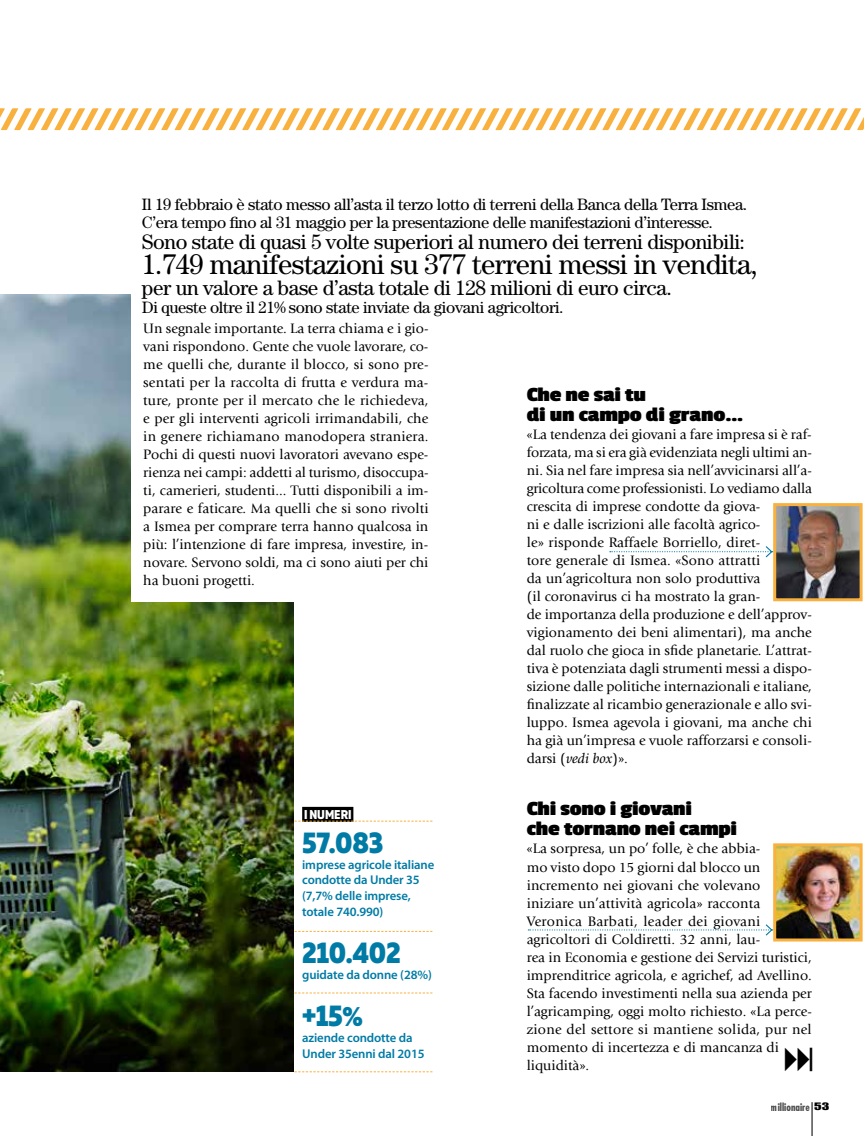
<style>
.page{position:relative;width:864px;height:1136px;background:#fff}
.page>*{position:absolute;margin:0;border:0;box-sizing:border-box;transform-origin:0 0}
.t1{font:800 30px "Muller Narrow";letter-spacing:-.01em;color:#007ba5}
.t2{font:28.5px "Century Std";letter-spacing:-.02em;color:#000}
.t3{font:21px "Century Std";letter-spacing:-.02em;color:#000}
.t4{font:700 21px/19.5px "Passion One";letter-spacing:-.01em;color:#000;scale:1.12 1}
.t5{font:16.5px/18px "Century Std";letter-spacing:-.02em;color:#000}
.t6{font:14.25px/18px "Giovanni";color:#000}
.t7{font:600 12.75px/15.8px "Myriad Pro";letter-spacing:-.01em;color:#007ba5}
.t8{font:800 12.75px "Muller Narrow";color:#fff}
.t9{font:700 condensed 10.5px "Futura";color:#000}
.s1{font-size:27px}
.s2{font-style:italic}
.s3{font-family:"Impact LT Std";font-weight:400;font-stretch:normal}
</style>
<div class="page">
<hr style="left:811px;top:1101px;width:1px;height:34px;background:#000">
<img style="left:0;top:294px;width:294px;height:777px">
<div style="left:131px;top:281px;width:216px;height:321px;background:#fff"></div>
<svg style="left:0;top:108px;width:863px;height:22px"></svg>
<img style="left:776px;top:507px;width:82px;height:90px">
<div style="left:772px;top:503px;width:90px;height:98px;border:3px solid #f8b13e"></div>
<img style="left:776px;top:847px;width:82px;height:90px">
<div style="left:772px;top:843px;width:90px;height:98px;border:3px solid #f8b13e"></div>
<div style="left:302px;top:806px;width:51px;height:15px;background:#000"></div>
<svg style="left:294px;top:820px;width:138px;height:1px"></svg>
<svg style="left:295px;top:930px;width:137px;height:1px"></svg>
<svg style="left:294px;top:992px;width:138px;height:1px"></svg>
<svg style="left:294px;top:1071px;width:138px;height:1px"></svg>
<svg style="left:609px;top:545px;width:164px;height:13px"></svg>
<svg style="left:528px;top:923px;width:245px;height:13px"></svg>
<p class="t5" style="left:142px;top:195px;width:606px">Il 19 febbraio è stato messo all’asta il terzo lotto di terreni della Banca della Terra Ismea.<br>C’era tempo fino al 31 maggio per la presentazione delle manifestazioni d’interesse.</p>
<h3 class="t3" style="left:142px;top:229px;width:604px">Sono state di quasi 5 volte superiori al numero dei terreni disponibili:</h3>
<h2 class="t2" style="left:142px;top:248px;width:617px">1.749 manifestazioni su 377 terreni messi in vendita,</h2>
<h3 class="t3" style="left:142px;top:276px;width:531px">per un valore a base d’asta totale di 128 milioni di euro circa.</h3>
<p class="t5" style="left:142px;top:298px;width:423px">Di queste oltre il 21% sono state inviate da giovani agricoltori.</p>
<p class="t6" style="left:143px;top:320px;width:287px;text-align:justify">Un segnale importante. La terra chiama e i gio&shy;vani rispondono. Gente che vuole lavorare, co&shy;me quelli che, durante il blocco, si sono pre&shy;sentati per la raccolta di frutta e verdura ma&shy;ture, pronte per il mercato che le richiedeva, e per gli interventi agricoli irrimandabili, che in genere richiamano manodopera straniera.<br>Pochi di questi nuovi lavoratori avevano espe&shy;rienza nei campi: addetti al turismo, disoccupa&shy;ti, camerieri, studenti... Tutti disponibili a im&shy;parare e faticare. Ma quelli che si sono rivolti a Ismea per comprare terra hanno qualcosa in più: l’intenzione di fare impresa, investire, in&shy;novare. Servono soldi, ma ci sono aiuti per chi ha buoni progetti.</p>
<p class="t8" style="left:304px;top:806px;width:49px">I NUMERI</p>
<h1 class="t1" style="left:302px;top:823px;width:83px">57.083</h1>
<p class="t7" style="left:302px;top:856px;width:133px">imprese agricole italiane condotte da Under 35 (7,7% delle imprese, totale 740.990)</p>
<h1 class="t1" style="left:302px;top:933px;width:100px">210.402</h1>
<p class="t7" style="left:302px;top:966px;width:131px">guidate da donne (28%)</p>
<h1 class="t1" style="left:302px;top:996px;width:62px">+15<span class="s1">%</span></h1>
<p class="t7" style="left:302px;top:1029px;width:124px">aziende condotte da<br>Under 35enni dal 2015</p>
<h3 class="t4" style="left:526px;top:384px;width:195px">Che ne sai tu<br>di un campo di grano…</h3>
<p class="t6" style="left:526px;top:425px;width:287px">«La tendenza dei giovani a fare impresa si è raf&shy;forzata, ma si era già evidenziata negli ultimi an&shy;ni. Sia nel fare impresa sia nell’avvicinarsi all’a&shy;gricoltura come professionisti. Lo vediamo dalla crescita di imprese condotte da giova-<br>ni e dalle iscrizioni alle facoltà agrico-<br>le» risponde Raffaele Borriello, diret-<br>tore generale di Ismea. «Sono attratti<br>da un’agricoltura non solo produttiva<br>(il coronavirus ci ha mostrato la gran-<br>de importanza della produzione e dell’approv&shy;vigionamento dei beni alimentari), ma anche dal ruolo che gioca in sfide planetarie. L’attrat&shy;tiva è potenziata dagli strumenti messi a dispo&shy;sizione dalle politiche internazionali e italiane, finalizzate al ricambio generazionale e allo svi&shy;luppo. Ismea agevola i giovani, ma anche chi ha già un’impresa e vuole rafforzarsi e consoli&shy;darsi (<span class="s2">vedi box</span>)».</p>
<h3 class="t4" style="left:526px;top:798px;width:189px">Chi sono i giovani<br>che tornano nei campi</h3>
<p class="t6" style="left:526px;top:839px;width:286px">«La sorpresa, un po’ folle, è che abbia-<br>mo visto dopo 15 giorni dal blocco un incremento nei giovani che volevano<br>iniziare un’attività agricola» racconta Veronica Barbati, leader dei giovani agricoltori di Coldiretti. 32 anni, lau-<br>rea in Economia e gestione dei Servizi turistici, imprenditrice agricola, e agrichef, ad Avellino.<br>Sta facendo investimenti nella sua azienda per l’agricamping, oggi molto richiesto. «La perce&shy;zione del settore si mantiene solida, pur nel momento di incertezza e di mancanza di liquidità».</p>
<p class="t9" style="left:770px;top:1099px;width:60px">millionaire <span class="s3">53</span></p>
</div>
